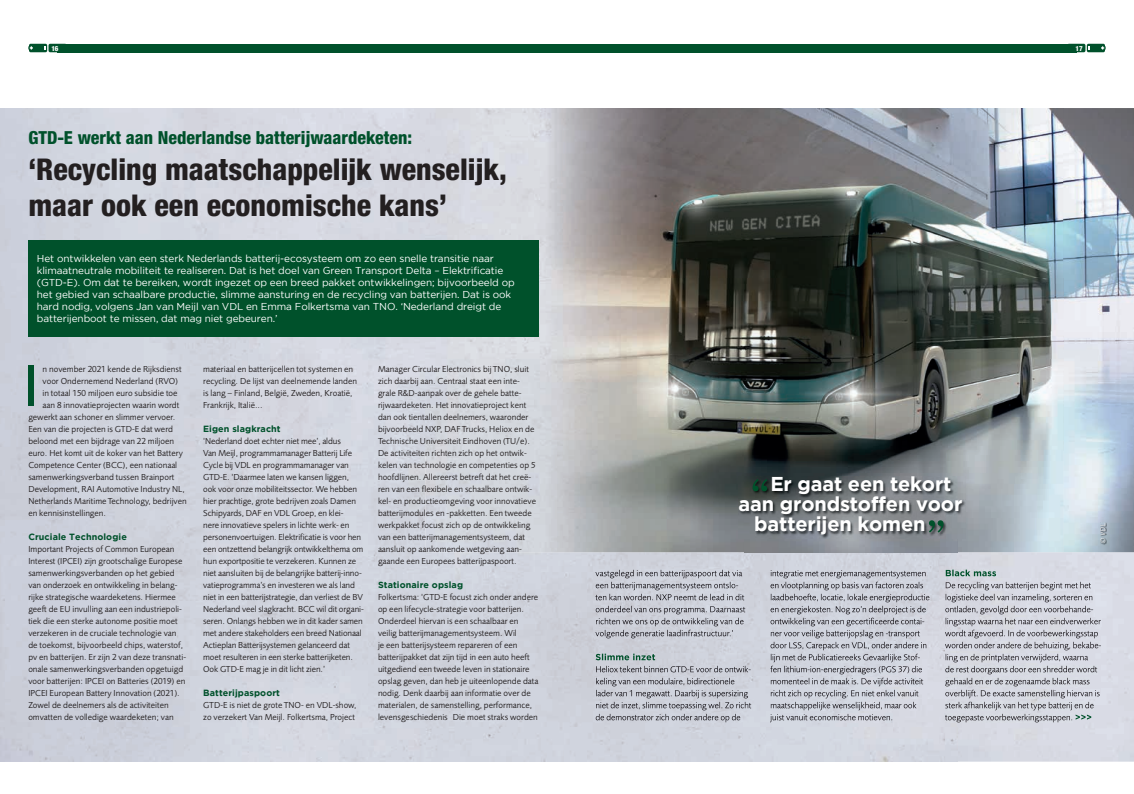
<style>
.page{position:relative;width:1134px;height:794px;background:#fff}
.page>*{position:absolute;margin:0;border:0;box-sizing:border-box;transform-origin:0 0}
.t1{font:condensed 57px "Helvetica Neue LT Std";color:#00512b}
.t2{font:50px "Gandhi Serif";color:#00512b}
.t3{font:800 condensed 30px/36px "Helvetica Neue LT Std";color:#231f20}
.t4{font:700 20px "Gotham";letter-spacing:-.01em;color:#fff}
.t5{font:800 condensed 18px "Helvetica Neue LT Std";color:#00512b}
.t6{font:10px/12px "Gotham";letter-spacing:-.01em;color:#fff}
.t7{font:9px/12px "Foundry Sans";color:#231f20}
.t8{font:700 9px "Gotham";letter-spacing:.01em;color:#00512b}
.t9{font:800 condensed 7px "Helvetica Neue LT Std";color:#fff}
.t10{font:7px "DIN Pro";color:#fff}
</style>
<div class="page">
<div style="left:0;top:108px;width:248px;height:653px;background:#cfd2dd"></div>
<div style="left:248px;top:108px;width:177px;height:240px;background:#d7d9e2"></div>
<img style="left:460px;top:552px;width:674px;height:209px">
<img style="left:425px;top:108px;width:638px;height:342px">
<img style="left:1063px;top:108px;width:71px;height:444px">
<img style="left:425px;top:450px;width:319px;height:102px">
<img style="left:744px;top:450px;width:319px;height:34px">
<div style="left:28px;top:240px;width:511px;height:96px;background:#00512b"></div>
<svg style="left:1087px;top:44px;width:19px;height:8px"></svg>
<div style="left:567px;top:44px;width:509px;height:8px;background:#00512b"></div>
<div style="left:49px;top:44px;width:18px;height:8px;background:#00512b;border-radius:2px"></div>
<div style="left:58px;top:44px;width:509px;height:8px;background:#00512b"></div>
<div style="left:1067px;top:44px;width:18px;height:8px;background:#00512b;border-radius:2px"></div>
<svg style="left:28px;top:44px;width:19px;height:8px"></svg>
<img style="left:738px;top:476px;width:227px;height:62px">
<img style="left:595px;top:570px;width:147px;height:8px">
<img style="left:596px;top:582px;width:142px;height:8px">
<img style="left:595px;top:594px;width:149px;height:6px">
<img style="left:596px;top:606px;width:149px;height:8px">
<img style="left:596px;top:618px;width:148px;height:8px">
<img style="left:595px;top:629px;width:138px;height:9px">
<img style="left:596px;top:653px;width:59px;height:7px">
<img style="left:596px;top:666px;width:155px;height:6px">
<img style="left:596px;top:678px;width:139px;height:8px">
<img style="left:596px;top:690px;width:152px;height:8px">
<img style="left:596px;top:702px;width:155px;height:8px">
<img style="left:596px;top:714px;width:145px;height:8px">
<img style="left:771px;top:570px;width:155px;height:8px">
<img style="left:770px;top:581px;width:153px;height:9px">
<img style="left:771px;top:593px;width:159px;height:9px">
<img style="left:770px;top:606px;width:156px;height:8px">
<img style="left:770px;top:617px;width:154px;height:9px">
<img style="left:771px;top:630px;width:149px;height:8px">
<img style="left:770px;top:642px;width:157px;height:8px">
<img style="left:771px;top:653px;width:149px;height:9px">
<img style="left:770px;top:665px;width:152px;height:9px">
<img style="left:771px;top:677px;width:152px;height:9px">
<img style="left:771px;top:690px;width:148px;height:8px">
<img style="left:771px;top:702px;width:145px;height:8px">
<img style="left:770px;top:714px;width:122px;height:8px">
<img style="left:946px;top:569px;width:50px;height:7px">
<img style="left:946px;top:582px;width:145px;height:8px">
<img style="left:946px;top:594px;width:147px;height:8px">
<img style="left:945px;top:606px;width:148px;height:8px">
<img style="left:946px;top:618px;width:155px;height:8px">
<img style="left:945px;top:629px;width:153px;height:9px">
<img style="left:945px;top:642px;width:156px;height:8px">
<img style="left:946px;top:654px;width:142px;height:8px">
<img style="left:945px;top:666px;width:152px;height:8px">
<img style="left:945px;top:678px;width:145px;height:8px">
<img style="left:945px;top:689px;width:155px;height:9px">
<img style="left:945px;top:701px;width:149px;height:9px">
<img style="left:945px;top:714px;width:128px;height:8px">
<img style="left:1075px;top:714px;width:17px;height:6px">
<img style="left:1100px;top:523px;width:6px;height:21px">
<p class="t9" style="left:51px;top:44px;width:9px">16</p>
<p class="t9" style="left:1075px;top:44px;width:9px">17</p>
<h3 class="t5" style="left:28px;top:127px;width:385px">GTD-E werkt aan Nederlandse batterijwaardeketen:</h3>
<h3 class="t3" style="left:28px;top:151px;width:480px">‘Recycling maatschappelijk wenselijk, maar ook een economische kans’</h3>
<p class="t6" style="left:37px;top:252px;width:479px">Het ontwikkelen van een sterk Nederlands batterij-ecosysteem om zo een snelle transitie naar klimaatneutrale mobiliteit te realiseren. Dat is het doel van Green Transport Delta – Elektrificatie (GTD-E). Om dat te bereiken, wordt ingezet op een breed pakket ontwikkelingen; bijvoorbeeld op het gebied van schaalbare productie, slimme aansturing en de recycling van batterijen. Dat is ook hard nodig, volgens Jan van Meijl van VDL en Emma Folkertsma van TNO. ‘Nederland dreigt de batterijenboot te missen, dat mag niet gebeuren.’</p>
<h1 class="t1" style="left:25px;top:353px;width:13px">I</h1>
<p class="t7" style="left:43px;top:363px;width:141px">n november 2021 kende de Rijksdienst</p>
<p class="t7" style="left:43px;top:375px;width:137px">voor Ondernemend Nederland (RVO)</p>
<p class="t7" style="left:43px;top:387px;width:137px">in totaal 150 miljoen euro subsidie toe</p>
<p class="t7" style="left:43px;top:399px;width:138px">aan 8 innovatieprojecten waarin wordt</p>
<p class="t7" style="left:28px;top:411px;width:148px">gewerkt aan schoner en slimmer vervoer.</p>
<p class="t7" style="left:28px;top:423px;width:146px">Een van die projecten is GTD-E dat werd</p>
<p class="t7" style="left:28px;top:435px;width:147px">beloond met een bijdrage van 22 miljoen</p>
<p class="t7" style="left:28px;top:447px;width:156px">euro. Het komt uit de koker van het Battery</p>
<p class="t7" style="left:28px;top:459px;width:150px">Competence Center (BCC), een nationaal</p>
<p class="t7" style="left:28px;top:471px;width:148px">samenwerkingsverband tussen Brainport</p>
<p class="t7" style="left:28px;top:483px;width:158px">Development, RAI Automotive Industry NL,</p>
<p class="t7" style="left:28px;top:495px;width:160px">Netherlands Maritime Technology, bedrijven</p>
<p class="t7" style="left:28px;top:507px;width:79px">en kennisinstellingen.</p>
<p class="t8" style="left:28px;top:532px;width:100px">Cruciale Technologie</p>
<p class="t7" style="left:28px;top:543px;width:159px">Important Projects of Common European Interest (IPCEI) zijn grootschalige Europese samenwerkingsverbanden op het gebied van onderzoek en ontwikkeling in belang&shy;rijke strategische waardeketens. Hiermee geeft de EU invulling aan een industriepoli&shy;tiek die een sterke autonome positie moet verzekeren in de cruciale technologie van de toekomst, bijvoorbeeld chips, waterstof, pv en batterijen. Er zijn 2 van deze transnati&shy;onale samenwerkingsverbanden opgetuigd voor batterijen: IPCEI on Batteries (2019) en IPCEI European Battery Innovation (2021).<br>Zowel de deelnemers als de activiteiten omvatten de volledige waardeketen; van</p>
<p class="t7" style="left:203px;top:363px;width:155px">materiaal en batterijcellen tot systemen en recycling. De lijst van deelnemende landen is lang – Finland, België, Zweden, Kroatië, Frankrijk, Italië...</p>
<p class="t8" style="left:203px;top:424px;width:79px">Eigen slagkracht</p>
<p class="t7" style="left:203px;top:435px;width:162px">‘Nederland doet echter niet mee’, aldus<br>Van Meijl, programmamanager Batterij Life Cycle bij VDL en programmamanager van GTD-E. ‘Daarmee laten we kansen liggen, ook voor onze mobiliteitssector. We hebben hier prachtige, grote bedrijven zoals Damen Schipyards, DAF en VDL Groep, en klei-<br>nere innovatieve spelers in lichte werk- en personenvoertuigen. Elektrificatie is voor hen een ontzettend belangrijk ontwikkelthema om hun exportpositie te verzekeren. Kunnen ze niet aansluiten bij de belangrijke batterij-inno&shy;vatieprogramma’s en investeren we als land niet in een batterijstrategie, dan verliest de BV Nederland veel slagkracht. BCC wil dit organi&shy;seren. Onlangs hebben we in dit kader samen met andere stakeholders een breed Nationaal Actieplan Batterijsystemen gelanceerd dat moet resulteren in een sterke batterijketen.<br>Ook GTD-E mag je in dit licht zien.’</p>
<p class="t8" style="left:203px;top:687px;width:78px">Batterijpaspoort</p>
<p class="t7" style="left:203px;top:699px;width:155px">GTD-E is niet de grote TNO- en VDL-show, zo verzekert Van Meijl. Folkertsma, Project</p>
<p class="t7" style="left:378px;top:363px;width:160px">Manager Circular Electronics bij TNO, sluit zich daarbij aan. Centraal staat een inte&shy;grale R&amp;D-aanpak over de gehele batte&shy;rijwaardeketen. Het innovatieproject kent dan ook tientallen deelnemers, waaronder bijvoorbeeld NXP, DAF Trucks, Heliox en de Technische Universiteit Eindhoven (TU/e).<br>De activiteiten richten zich op het ontwik&shy;kelen van technologie en competenties op 5 hoofdlijnen. Allereerst betreft dat het creë&shy;ren van een flexibele en schaalbare ontwik&shy;kel- en productieomgeving voor innovatieve batterijmodules en -pakketten. Een tweede werkpakket focust zich op de ontwikkeling van een batterijmanagementsysteem, dat aansluit op aankomende wetgeving aan&shy;gaande een Europees batterijpaspoort.</p>
<p class="t8" style="left:378px;top:579px;width:87px">Stationaire opslag</p>
<p class="t7" style="left:378px;top:591px;width:162px">Folkertsma: ‘GTD-E focust zich onder andere op een lifecycle-strategie voor batterijen.<br>Onderdeel hiervan is een schaalbaar en veilig batterijmanagementsysteem. Wil<br>je een batterijsysteem repareren of een batterijpakket dat zijn tijd in een auto heeft uitgediend een tweede leven in stationaire opslag geven, dan heb je uiteenlopende data nodig. Denk daarbij aan informatie over de materialen, de samenstelling, performance, levensgeschiedenis Die moet straks worden</p>
<h2 class="t2" style="left:749px;top:468px;width:23px">“</h2>
<h3 class="t4" style="left:770px;top:472px;width:183px">Er gaat een tekort</h3>
<h3 class="t4" style="left:738px;top:492px;width:225px">aan grondstoffen voor</h3>
<h3 class="t4" style="left:754px;top:512px;width:173px">batterijen komen</h3>
<h2 class="t2" style="left:925px;top:509px;width:23px">”</h2>
<p class="t10" style="left:1097px;top:543px;width:23px;rotate:-90deg">© VDL</p>
</div>
